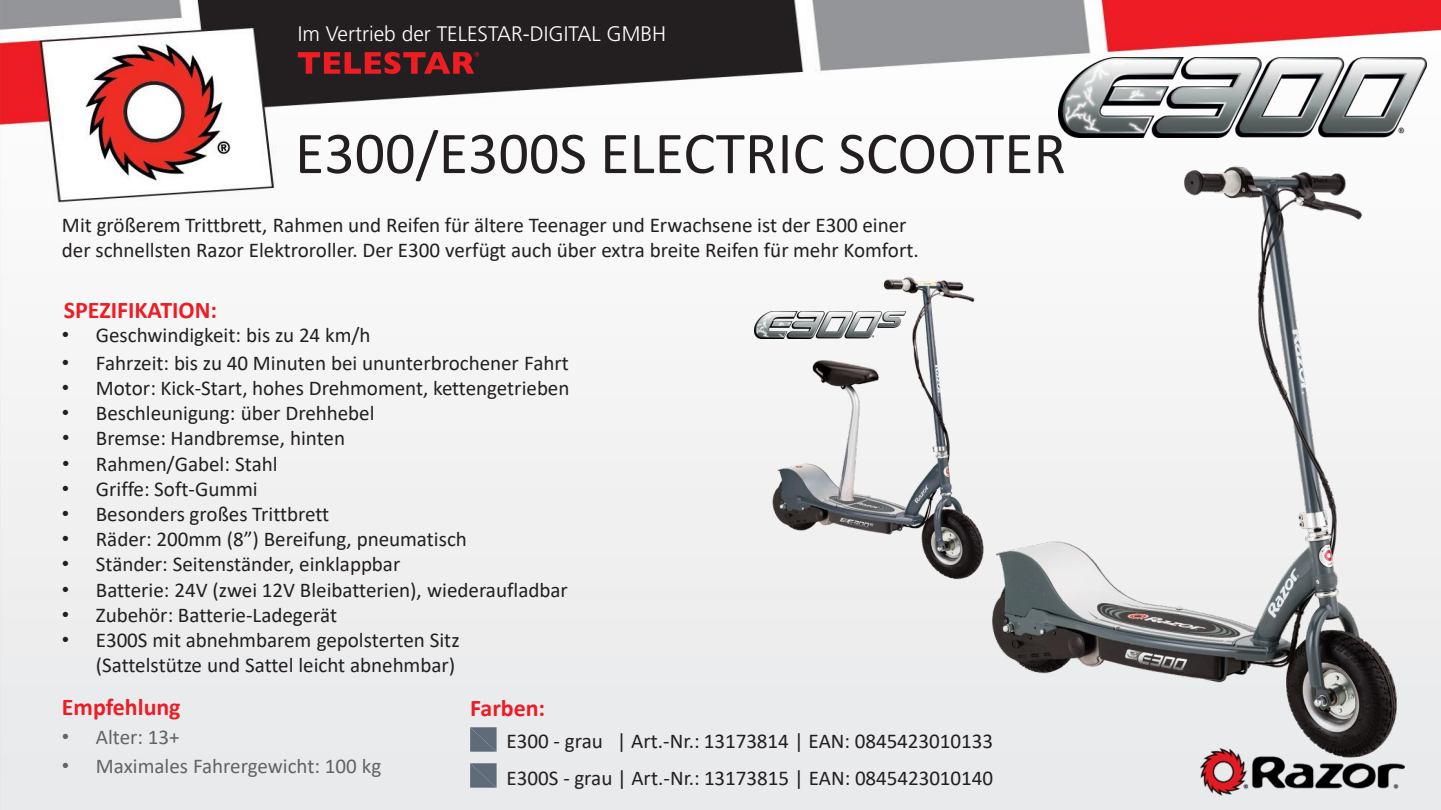
<style>
.page{position:relative;width:1441px;height:810px;background:#fff}
.page>*{position:absolute;margin:0;border:0;box-sizing:border-box;transform-origin:0 0}
.t1{font:60px "Calibri";color:#231f20}
.t2{font:700 24px "Calibri";color:#ee1c25}
.t3{font:21.15px "Calibri";letter-spacing:-.005em;color:#231f20}
.t4{font:21px "Calibri";color:#231f20}
.t5{font:21px "Calibri";color:#636366}
.t6{font:300 21px "Frutiger LT Pro";color:#fff}
.s1{font-family:"Arial"}
</style>
<div class="page">
<img style="left:0;top:0;width:1440px;height:701px">
<svg style="left:56px;top:35px;width:206px;height:158px"></svg>
<img style="left:86px;top:41px;width:145px;height:142px">
<img style="left:1200px;top:784px;width:204px;height:11px">
<svg style="left:470px;top:727px;width:26px;height:25px"></svg>
<svg style="left:470px;top:763px;width:26px;height:25px"></svg>
<img style="left:1058px;top:58px;width:368px;height:80px">
<img style="left:974px;top:141px;width:440px;height:643px">
<img style="left:769px;top:273px;width:217px;height:310px">
<img style="left:754px;top:311px;width:151px;height:28px">
<svg style="left:298px;top:52px;width:181px;height:22px;background:#891d21"></svg>
<p class="t6" style="left:298px;top:21px;width:370px">Im Vertrieb der TELESTAR-DIGITAL GMBH</p>
<p class="t1" style="left:295px;top:112px;width:772px">E300/E300S ELECTRIC SCOOTER</p>
<p class="t3" style="left:62px;top:210px;width:846px">Mit größerem Trittbrett, Rahmen und Reifen für ältere Teenager und Erwachsene ist der E300 einer</p>
<p class="t4" style="left:62px;top:236px;width:858px">der schnellsten Razor Elektroroller. Der E300 verfügt auch über extra breite Reifen für mehr Komfort.</p>
<p class="t2" style="left:64px;top:293px;width:155px">SPEZIFIKATION:</p>
<p class="t4" style="left:62px;top:320px;width:310px"><span class="s1">•</span> Geschwindigkeit: bis zu 24 km/h</p>
<p class="t4" style="left:62px;top:348px;width:508px"><span class="s1">•</span> Fahrzeit: bis zu 40 Minuten bei ununterbrochener Fahrt</p>
<p class="t4" style="left:62px;top:373px;width:509px"><span class="s1">•</span> Motor: Kick-Start, hohes Drehmoment, kettengetrieben</p>
<p class="t4" style="left:62px;top:399px;width:314px"><span class="s1">•</span> Beschleunigung: über Drehhebel</p>
<p class="t4" style="left:62px;top:424px;width:284px"><span class="s1">•</span> Bremse: Handbremse, hinten</p>
<p class="t4" style="left:62px;top:449px;width:217px"><span class="s1">•</span> Rahmen/Gabel: Stahl</p>
<p class="t3" style="left:62px;top:474px;width:197px"><span class="s1">•</span> Griffe: Soft-Gummi</p>
<p class="t4" style="left:62px;top:500px;width:268px"><span class="s1">•</span> Besonders großes Trittbrett</p>
<p class="t4" style="left:62px;top:525px;width:406px"><span class="s1">•</span> Räder: 200mm (8”) Bereifung, pneumatisch</p>
<p class="t4" style="left:62px;top:550px;width:340px"><span class="s1">•</span> Ständer: Seitenständer, einklappbar</p>
<p class="t4" style="left:62px;top:575px;width:507px"><span class="s1">•</span> Batterie: 24V (zwei 12V Bleibatterien), wiederaufladbar</p>
<p class="t4" style="left:62px;top:600px;width:276px"><span class="s1">•</span> Zubehör: Batterie-Ladegerät</p>
<p class="t3" style="left:62px;top:625px;width:399px"><span class="s1">•</span> E300S mit abnehmbarem gepolsterten Sitz</p>
<p class="t4" style="left:96px;top:651px;width:361px">(Sattelstütze und Sattel leicht abnehmbar)</p>
<p class="t2" style="left:62px;top:690px;width:120px">Empfehlung</p>
<p class="t5" style="left:62px;top:723px;width:119px"><span class="s1">•</span> Alter: 13+</p>
<p class="t5" style="left:62px;top:751px;width:321px"><span class="s1">•</span> Maximales Fahrergewicht: 100 kg</p>
<p class="t2" style="left:470px;top:691px;width:76px">Farben:</p>
<p class="t3" style="left:506px;top:727px;width:488px">E300 - grau | Art.-Nr.: 13173814 | EAN: 0845423010133</p>
<p class="t4" style="left:506px;top:764px;width:488px">E300S - grau | Art.-Nr.: 13173815 | EAN: 0845423010140</p>
</div>
